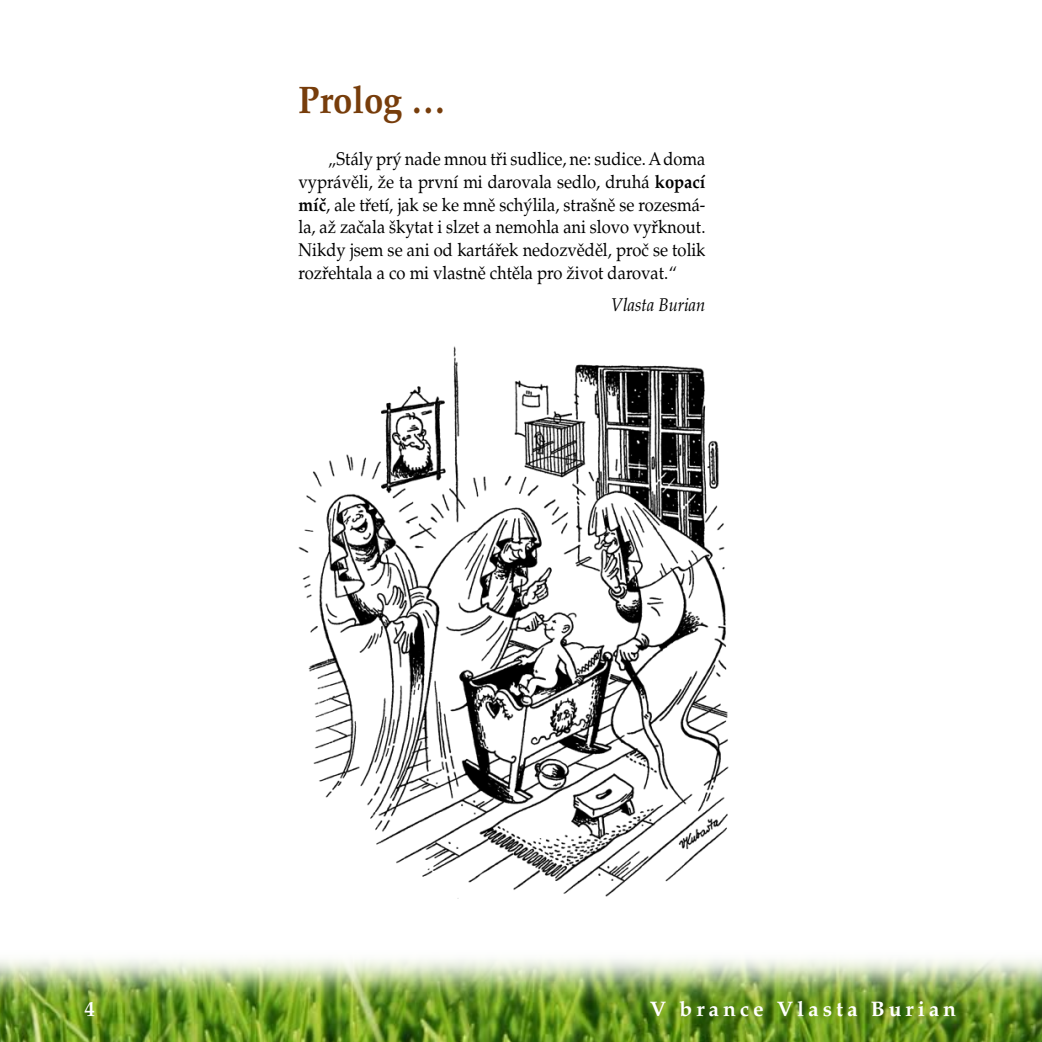
<style>
.page{position:relative;width:1042px;height:1042px;background:#fff}
.page>*{position:absolute;margin:0;border:0;box-sizing:border-box;transform-origin:0 0}
.t1{font:700 38.5px "Palatino CE";color:#773d0b;scale:.9 1}
.t2{font:700 21px "Palatino CE";letter-spacing:.19em;color:#fff}
.t3{font:18.38px/22.8px "Palatino CE";color:#000;text-align:justify;scale:.9 1}
.t4{font:italic 18.38px "Palatino CE";color:#000;scale:.9 1}
.s1{font-weight:700}
</style>
<div class="page">
<img style="left:0;top:959px;width:1042px;height:83px">
<img style="left:298px;top:346px;width:431px;height:553px">
<h1 class="t1" style="left:299px;top:77px;width:165px">Prolog …</h1>
<p class="t3" style="left:299px;top:148px;width:454px;text-indent:30px">„Stály prý nade mnou tři sudlice, ne: sudice. Adoma vyprávěli, že ta první mi darovala sedlo, druhá <span class="s1">kopací míč</span>, ale třetí, jak se ke mně schýlila, strašně se rozesmá&shy;la, až začala škytat i slzet a nemohla ani slovo vyřknout.<br>Nikdy jsem se ani od kartářek nedozvěděl, proč se tolik rozřehtala a co mi vlastně chtěla pro život darovat.“</p>
<p class="t4" style="left:611px;top:294px;width:106px">Vlasta Burian</p>
<p class="t2" style="left:84px;top:997px;width:12px">4</p>
<p class="t2" style="left:650px;top:997px;width:308px">V brance Vlasta Burian</p>
</div>
